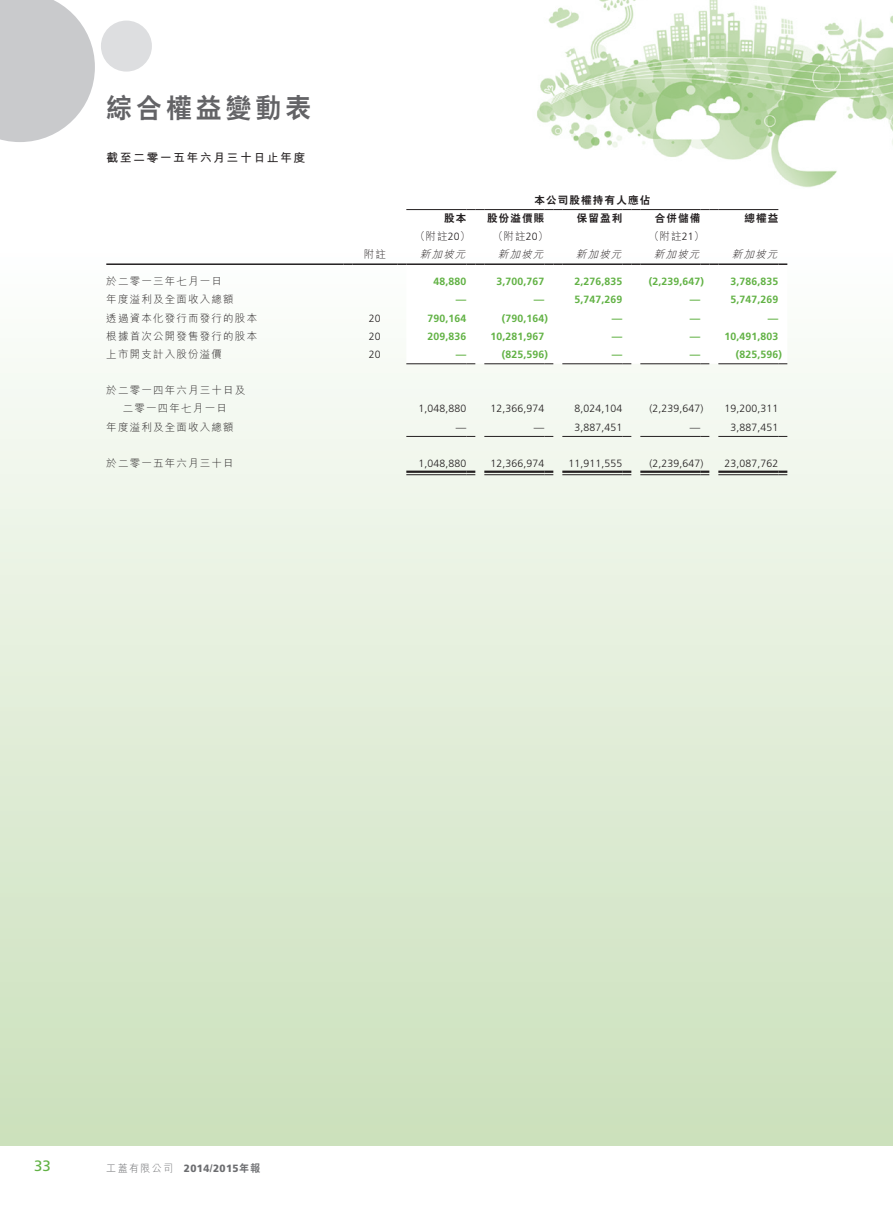
<style>
.page{position:relative;width:893px;height:1212px;background:#fff}
.page>*{position:absolute;margin:0;border:0;box-sizing:border-box;transform-origin:0 0}
.t1{font:800 27px "C Hei 2 HK";letter-spacing:.165em;color:#636366;scale:.95 1}
.t2{font:15px "Frutiger LT Std";color:#62b245}
.t3{font:700 12px "M Hei HK";letter-spacing:.115em;color:#231f20}
._02_Note_Text{font:700 10.5px "Frutiger LT Std";letter-spacing:.015em;color:#62b245}
._02_Note_Text-2{font:300 10.5px "Frutiger LT Std";letter-spacing:.015em;color:#231f20}
._29_Table_Stub__Note{font:300 10.5px "M Hei HK";letter-spacing:.115em;color:#231f20}
._02_Note_Text-3{font:800 10.5px "C Hei 2 HK";letter-spacing:.115em;color:#231f20}
._02_Note_Text-4{font:300 10.5px "M Hei HK";letter-spacing:.115em;color:#231f20}
._02_Note_Text-5{font:italic 300 10.5px "M Hei HK";color:#231f20}
.t4{font:900 10.5px "Frutiger LT Std";letter-spacing:.04em;color:#6c6d70;scale:.95 1}
.t5{font:300 10.5px "M Hei HK";letter-spacing:.14em;color:#6c6d70;scale:.95 1}
.s1{font-family:"Frutiger LT Std"}
.s2{font-family:"C Hei 2 HK";font-weight:800}
</style>
<div class="page">
<img style="left:101px;top:0;width:792px;height:187px">
<svg style="left:0;top:0;width:95px;height:142px;background:#d1d1d3"></svg>
<div style="left:101px;top:21px;width:51px;height:51px;background:#dddee0;border-radius:50%"></div>
<div style="left:0;top:189px;width:893px;height:956px;background:linear-gradient(to bottom,#fff,#cae0ba)"></div>
<hr style="left:406px;top:209px;width:60px;height:1px;background:#231f20">
<svg style="left:466px;top:209px;width:18px;height:1px"></svg>
<hr style="left:484px;top:209px;width:60px;height:1px;background:#231f20">
<svg style="left:544px;top:209px;width:18px;height:1px"></svg>
<hr style="left:562px;top:209px;width:60px;height:1px;background:#231f20">
<svg style="left:622px;top:209px;width:18px;height:1px"></svg>
<hr style="left:640px;top:209px;width:60px;height:1px;background:#231f20">
<svg style="left:700px;top:209px;width:18px;height:1px"></svg>
<hr style="left:718px;top:209px;width:60px;height:1px;background:#231f20">
<hr style="left:106px;top:263px;width:237px;height:2px;background:#231f20">
<svg style="left:343px;top:263px;width:9px;height:2px"></svg>
<hr style="left:352px;top:263px;width:45px;height:2px;background:#231f20">
<svg style="left:397px;top:263px;width:390px;height:101px"></svg>
<hr style="left:406px;top:436px;width:60px;height:1px;background:#231f20">
<hr style="left:484px;top:436px;width:60px;height:1px;background:#231f20">
<hr style="left:562px;top:436px;width:60px;height:1px;background:#231f20">
<hr style="left:640px;top:436px;width:60px;height:1px;background:#231f20">
<hr style="left:718px;top:436px;width:60px;height:1px;background:#231f20">
<hr style="left:406px;top:471px;width:60px;height:2px;background:#231f20">
<hr style="left:406px;top:474px;width:60px;height:1px;background:#231f20">
<svg style="left:466px;top:471px;width:9px;height:4px"></svg>
<hr style="left:484px;top:471px;width:60px;height:2px;background:#231f20">
<hr style="left:484px;top:474px;width:60px;height:1px;background:#231f20">
<svg style="left:544px;top:471px;width:9px;height:4px"></svg>
<hr style="left:562px;top:471px;width:60px;height:2px;background:#231f20">
<hr style="left:562px;top:474px;width:60px;height:1px;background:#231f20">
<svg style="left:622px;top:471px;width:9px;height:4px"></svg>
<hr style="left:640px;top:471px;width:60px;height:2px;background:#231f20">
<hr style="left:640px;top:474px;width:60px;height:1px;background:#231f20">
<svg style="left:700px;top:471px;width:9px;height:4px"></svg>
<hr style="left:718px;top:471px;width:60px;height:2px;background:#231f20">
<hr style="left:718px;top:474px;width:60px;height:1px;background:#231f20">
<svg style="left:778px;top:471px;width:9px;height:4px"></svg>
<h1 class="t1" style="left:106px;top:90px;width:217px">綜合權益變動表</h1>
<p class="t3" style="left:106px;top:149px;width:201px">截至二零一五年六月三十日止年度</p>
<p class="_02_Note_Text-3" style="left:534px;top:193px;width:117px">本公司股權持有人應佔</p>
<p class="_02_Note_Text-3" style="left:444px;top:211px;width:24px">股本</p>
<p class="_02_Note_Text-3" style="left:487px;top:211px;width:59px">股份溢價賬</p>
<p class="_02_Note_Text-3" style="left:577px;top:211px;width:47px">保留盈利</p>
<p class="_02_Note_Text-3" style="left:655px;top:211px;width:47px">合併儲備</p>
<p class="_02_Note_Text-3" style="left:744px;top:211px;width:35px">總權益</p>
<p class="_02_Note_Text-4" style="left:415px;top:229px;width:57px">（附註<span class="s1">20</span>）</p>
<p class="_02_Note_Text-4" style="left:493px;top:229px;width:57px">（附註<span class="s1">20</span>）</p>
<p class="_02_Note_Text-4" style="left:649px;top:229px;width:57px">（附註<span class="s1">21</span>(</p>
<p class="_02_Note_Text-4" style="left:364px;top:247px;width:24px">附註</p>
<p class="_02_Note_Text-5" style="left:420px;top:247px;width:51px">新加坡元</p>
<p class="_02_Note_Text-5" style="left:498px;top:247px;width:51px">新加坡元</p>
<p class="_02_Note_Text-5" style="left:576px;top:247px;width:51px">新加坡元</p>
<p class="_02_Note_Text-5" style="left:654px;top:247px;width:51px">新加坡元</p>
<p class="_02_Note_Text-5" style="left:732px;top:247px;width:51px">新加坡元</p>
<p class="_29_Table_Stub__Note" style="left:106px;top:274px;width:117px">於二零一三年七月一日</p>
<p class="_02_Note_Text" style="left:433px;top:275px;width:34px">48,880</p>
<p class="_02_Note_Text" style="left:496px;top:275px;width:49px">3,700,767</p>
<p class="_02_Note_Text" style="left:574px;top:275px;width:49px">2,276,835</p>
<p class="_02_Note_Text" style="left:649px;top:275px;width:57px">)2,239,647(</p>
<p class="_02_Note_Text" style="left:730px;top:275px;width:49px">3,786,835</p>
<p class="_29_Table_Stub__Note" style="left:106px;top:292px;width:129px">年度溢利及全面收入總額</p>
<p class="_02_Note_Text" style="left:456px;top:293px;width:12px">—</p>
<p class="_02_Note_Text" style="left:534px;top:293px;width:12px">—</p>
<p class="_02_Note_Text" style="left:574px;top:293px;width:49px">5,747,269</p>
<p class="_02_Note_Text" style="left:690px;top:293px;width:12px">—</p>
<p class="_02_Note_Text" style="left:730px;top:293px;width:49px">5,747,269</p>
<p class="_29_Table_Stub__Note" style="left:106px;top:310px;width:152px">透過資本化發行而發行的股本</p>
<p class="_02_Note_Text-2" style="left:369px;top:312px;width:13px">20</p>
<p class="_02_Note_Text" style="left:427px;top:312px;width:40px">790,164</p>
<p class="_02_Note_Text" style="left:502px;top:312px;width:47px">)790,164(</p>
<p class="_02_Note_Text" style="left:612px;top:312px;width:12px">—</p>
<p class="_02_Note_Text" style="left:690px;top:312px;width:12px">—</p>
<p class="_02_Note_Text" style="left:768px;top:312px;width:12px">—</p>
<p class="_29_Table_Stub__Note" style="left:106px;top:328px;width:152px">根據首次公開發售發行的股本</p>
<p class="_02_Note_Text-2" style="left:369px;top:330px;width:13px">20</p>
<p class="_02_Note_Text" style="left:427px;top:330px;width:40px">209,836</p>
<p class="_02_Note_Text" style="left:490px;top:330px;width:55px">10,281,967</p>
<p class="_02_Note_Text" style="left:612px;top:330px;width:12px">—</p>
<p class="_02_Note_Text" style="left:690px;top:330px;width:12px">—</p>
<p class="_02_Note_Text" style="left:724px;top:330px;width:55px">10,491,803</p>
<p class="_29_Table_Stub__Note" style="left:106px;top:347px;width:117px">上市開支計入股份溢價</p>
<p class="_29_Table_Stub__Note" style="left:106px;top:383px;width:141px">於二零一四年六月三十日及</p>
<p class="_02_Note_Text-2" style="left:369px;top:348px;width:13px">20</p>
<p class="_02_Note_Text" style="left:456px;top:348px;width:12px">—</p>
<p class="_02_Note_Text" style="left:502px;top:348px;width:47px">)825,596(</p>
<p class="_02_Note_Text" style="left:612px;top:348px;width:12px">—</p>
<p class="_02_Note_Text" style="left:690px;top:348px;width:12px">—</p>
<p class="_02_Note_Text" style="left:736px;top:348px;width:47px">)825,596(</p>
<p class="_29_Table_Stub__Note" style="left:123px;top:401px;width:106px">二零一四年七月一日</p>
<p class="_02_Note_Text-2" style="left:418px;top:403px;width:49px">1,048,880</p>
<p class="_02_Note_Text-2" style="left:490px;top:403px;width:55px">12,366,974</p>
<p class="_02_Note_Text-2" style="left:574px;top:403px;width:49px">8,024,104</p>
<p class="_02_Note_Text-2" style="left:649px;top:403px;width:55px">)2,239,647(</p>
<p class="_02_Note_Text-2" style="left:724px;top:403px;width:55px">19,200,311</p>
<p class="_29_Table_Stub__Note" style="left:106px;top:419px;width:129px">年度溢利及全面收入總額</p>
<p class="_02_Note_Text-2" style="left:456px;top:421px;width:12px">—</p>
<p class="_02_Note_Text-2" style="left:534px;top:421px;width:12px">—</p>
<p class="_02_Note_Text-2" style="left:574px;top:421px;width:49px">3,887,451</p>
<p class="_02_Note_Text-2" style="left:690px;top:421px;width:12px">—</p>
<p class="_02_Note_Text-2" style="left:730px;top:421px;width:49px">3,887,451</p>
<p class="_29_Table_Stub__Note" style="left:106px;top:456px;width:129px">於二零一五年六月三十日</p>
<p class="_02_Note_Text-2" style="left:418px;top:457px;width:49px">1,048,880</p>
<p class="_02_Note_Text-2" style="left:490px;top:457px;width:55px">12,366,974</p>
<p class="_02_Note_Text-2" style="left:568px;top:457px;width:55px">11,911,555</p>
<p class="_02_Note_Text-2" style="left:649px;top:457px;width:55px">)2,239,647(</p>
<p class="_02_Note_Text-2" style="left:724px;top:457px;width:55px">23,087,762</p>
<p class="t2" style="left:34px;top:1157px;width:18px">33</p>
<p class="t5" style="left:106px;top:1161px;width:72px">工蓋有限公司</p>
<p class="t4" style="left:184px;top:1162px;width:82px">2014<span class="s2">/</span>2015<span class="s2">年報</span></p>
</div>
